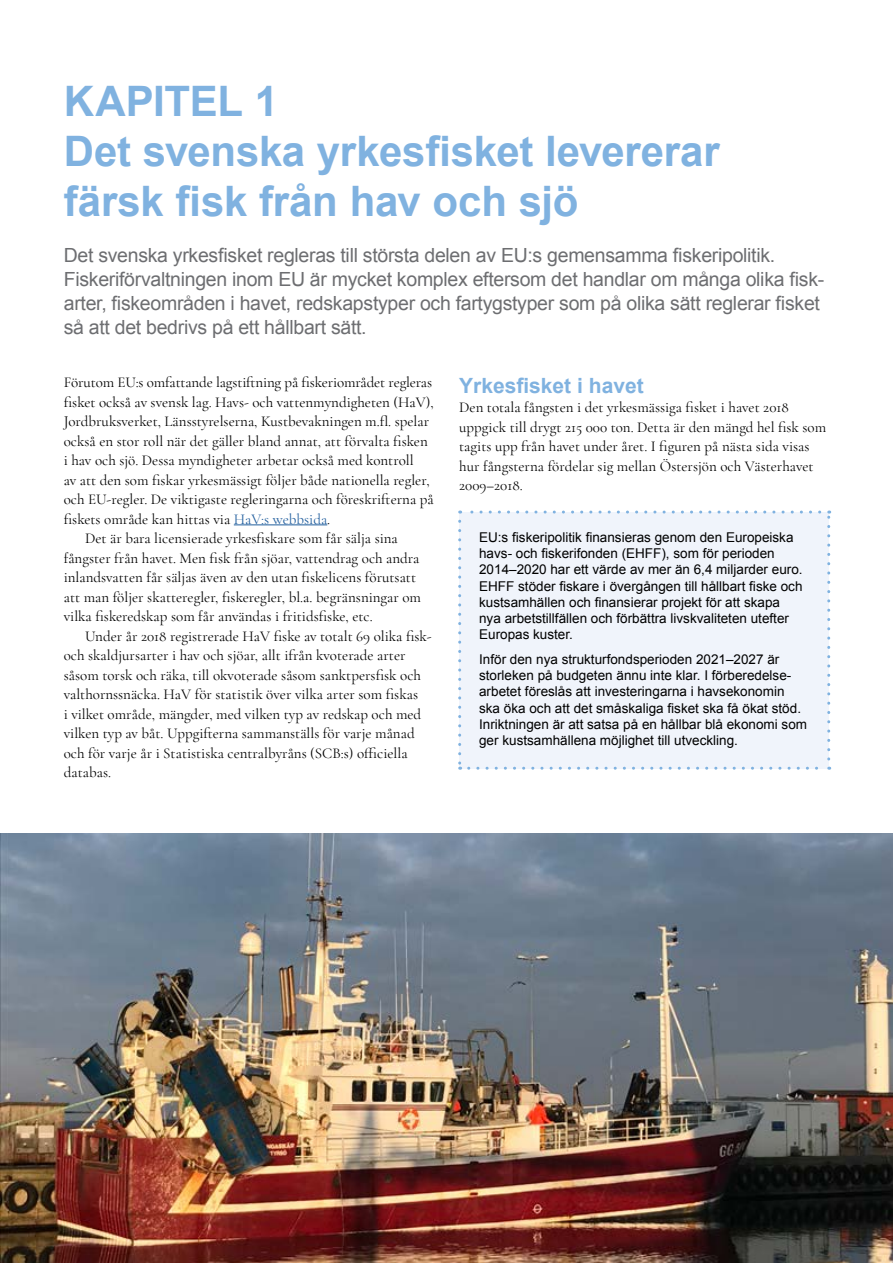
<style>
.page{position:relative;width:893px;height:1263px;background:#fff}
.page>*{position:absolute;margin:0;border:0;box-sizing:border-box;transform-origin:0 0}
.Rubrik_Blå{font:700 42px/50.4px "Arial";letter-spacing:-.005em;color:#80b2e0}
.Rubrik_2{font:700 21px "Arial";color:#80b2e0}
.Ingress{font:19.5px/24px "Arial";letter-spacing:-.015em;color:#6d6e71}
.Brödtext{font:15px/19.5px "Cormorant Garamond";color:#000}
.Brödtext_med_indrag{font:15px/19.5px "Cormorant Garamond";color:#000}
.Text_i_faktaruta{font:13.5px/16.2px "Arial";color:#000}
.s1{color:#215e9e}
</style>
<div class="page">
<hr style="left:234px;top:524px;width:93px;height:1px;background:#215e9e">
<img style="left:0;top:833px;width:893px;height:430px">
<div style="left:460px;top:512px;width:369px;height:256px;background:#f0f4fb"></div>
<svg style="left:458px;top:521px;width:3px;height:249px"></svg>
<svg style="left:469px;top:767px;width:361px;height:3px"></svg>
<svg style="left:827px;top:510px;width:3px;height:249px"></svg>
<svg style="left:460px;top:510px;width:360px;height:3px"></svg>
<h1 class="Rubrik_Blå" style="left:64px;top:77px;width:657px">KAPITEL 1<br>Det svenska yrkesfisket levererar färsk fisk från hav och sjö</h1>
<p class="Ingress" style="left:64px;top:243px;width:762px">Det svenska yrkesfisket regleras till största delen av EU:s gemensamma fiskeripolitik.<br>Fiskeriförvaltningen inom EU är mycket komplex eftersom det handlar om många olika fisk&shy;arter, fiskeområden i havet, redskapstyper och fartygstyper som på olika sätt reglerar fisket så att det bedrivs på ett hållbart sätt.</p>
<p class="Brödtext" style="left:64px;top:373px;width:371px">Förutom EU:s omfattande lagstiftning på fiskeriområdet regleras fisket också av svensk lag. Havs- och vattenmyndigheten (HaV), Jordbruksverket, Länsstyrelserna, Kustbevakningen m.fl. spelar också en stor roll när det gäller bland annat, att förvalta fisken i hav och sjö. Dessa myndigheter arbetar också med kontroll<br>av att den som fiskar yrkesmässigt följer både nationella regler, och EU-regler. De viktigaste regleringarna och föreskrifterna på fiskets område kan hittas via <span class="s1">HaV:s webbsida</span>.</p>
<p class="Brödtext_med_indrag" style="left:64px;top:529px;width:359px;text-indent:21px">Det är bara licensierade yrkesfiskare som får sälja sina fångster från havet. Men fisk från sjöar, vattendrag och andra inlandsvatten får säljas även av den utan fiskelicens förutsatt att man följer skatteregler, fiskeregler, bl.a. begränsningar om vilka fiskeredskap som får användas i fritidsfiske, etc.</p>
<p class="Brödtext_med_indrag" style="left:64px;top:626px;width:369px;text-indent:21px">Under år 2018 registrerade HaV fiske av totalt 69 olika fisk&shy;och skaldjursarter i hav och sjöar, allt ifrån kvoterade arter såsom torsk och räka, till okvoterade såsom sanktpersfisk och valthornssnäcka. HaV för statistik över vilka arter som fiskas<br>i vilket område, mängder, med vilken typ av redskap och med vilken typ av båt. Uppgifterna sammanställs för varje månad och för varje år i Statistiska centralbyråns (SCB:s) officiella databas.</p>
<h2 class="Rubrik_2" style="left:459px;top:372px;width:186px">Yrkesfisket i havet</h2>
<p class="Brödtext" style="left:459px;top:398px;width:368px">Den totala fångsten i det yrkesmässiga fisket i havet 2018 uppgick till drygt 215 000 ton. Detta är den mängd hel fisk som tagits upp från havet under året. I figuren på nästa sida visas hur fångsterna fördelar sig mellan Östersjön och Västerhavet 2009–2018.</p>
<p class="Text_i_faktaruta" style="left:479px;top:529px;width:325px">EU:s fiskeripolitik finansieras genom den Europeiska havs- och fiskerifonden (EHFF), som för perioden 2014–2020 har ett värde av mer än 6,4 miljarder euro.<br>EHFF stöder fiskare i övergången till hållbart fiske och kustsamhällen och finansierar projekt för att skapa nya arbetstillfällen och förbättra livskvaliteten utefter Europas kuster.</p>
<p class="Text_i_faktaruta" style="left:479px;top:651px;width:329px">Inför den nya strukturfondsperioden 2021–2027 är storleken på budgeten ännu inte klar. I förberedelse&shy;arbetet föreslås att investeringarna i havsekonomin ska öka och att det småskaliga fisket ska få ökat stöd.<br>Inriktningen är att satsa på en hållbar blå ekonomi som ger kustsamhällena möjlighet till utveckling.</p>
</div>
